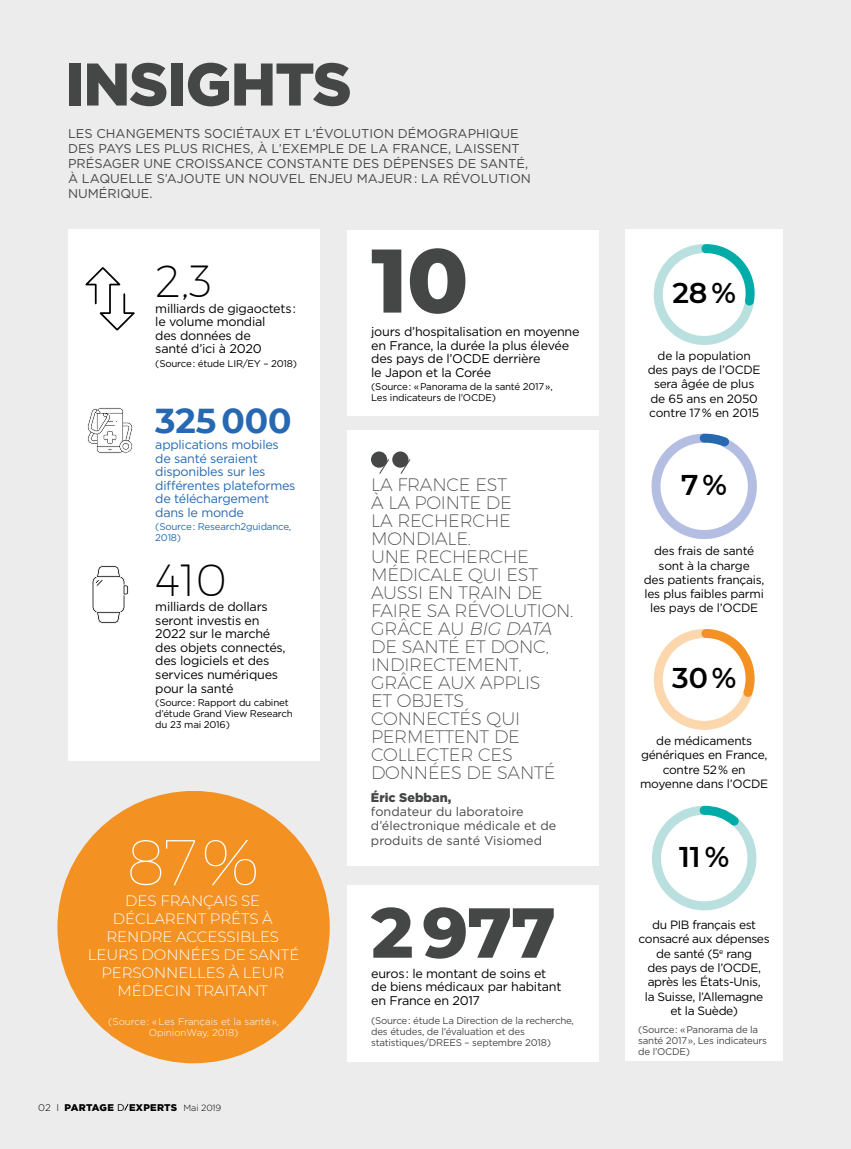
<style>
.page{position:relative;width:851px;height:1149px;background:#fff}
.page>*{position:absolute;margin:0;border:0;box-sizing:border-box;transform-origin:0 0}
.t1{font:800 90px "Montserrat";color:#454747}
.t2{font:800 70.5px "Montserrat";color:#454747}
.t3{font:100 64.5px "Montserrat";color:#fff}
.t4{font:900 60px "Gotham";letter-spacing:-.02em;color:#454747}
.t5{font:200 45px "Montserrat";color:#000}
.t6{font:700 34.5px "Montserrat";color:#2669b2}
.t7{font:600 28.5px "Montserrat";color:#000}
.t8{font:200 18px/18px "Montserrat";letter-spacing:-.01em;color:#454747}
.t9{font:300 15px/18px "Montserrat";letter-spacing:-.005em;color:#fff;text-align:center}
.t10{font:12.75px/15px "Gotham";color:#454747}
.t11{font:12.6px/13.5px "Gotham";letter-spacing:-.02em;color:#000}
.t12{font:12.6px/13.5px "Gotham";letter-spacing:-.02em;color:#2669b2}
.t13{font:12.6px/14.2px "Gotham";color:#454747}
.t14{font:12px/14.2px "Gotham";letter-spacing:-.02em;color:#000;text-align:center}
.t15{font:9.75px/11.2px "Gotham";letter-spacing:-.025em;color:#454747}
.t16{font:9.75px/11.2px "Gotham";letter-spacing:-.02em;color:#000}
.t17{font:300 9.75px/11.2px "Gotham";color:#fff;text-align:center}
.t18{font:9.75px/11.2px "Gotham";letter-spacing:-.02em;color:#2669b2}
.t19{font:900 9.75px "Gotham";letter-spacing:.03em;color:#000}
.s1{font-style:italic}
.s2{font-weight:900}
.s3{font-weight:300}
.s4{font-weight:400}
.s5{font-weight:300;font-size:9px}
</style>
<div class="page">
<div style="left:0;top:0;width:850px;height:1148px;background:#ececec"></div>
<svg style="left:124px;top:1103px;width:5px;height:8px"></svg>
<div style="left:57px;top:790px;width:273px;height:272px;background:#f39222;border-radius:50%"></div>
<div style="left:347px;top:230px;width:251px;height:185px;background:#fff"></div>
<div style="left:347px;top:885px;width:251px;height:176px;background:#fff"></div>
<div style="left:625px;top:230px;width:157px;height:830px;background:#fff"></div>
<div style="left:68px;top:230px;width:251px;height:530px;background:#fff"></div>
<div style="left:347px;top:430px;width:251px;height:435px;background:#fff"></div>
<div style="left:371px;top:451px;width:16px;height:16px;background:#454747;border-radius:50%"></div>
<div style="left:392px;top:451px;width:16px;height:16px;background:#454747;border-radius:50%"></div>
<svg style="left:378px;top:458px;width:11px;height:16px"></svg>
<svg style="left:400px;top:458px;width:11px;height:16px"></svg>
<svg style="left:654px;top:244px;width:101px;height:100px"></svg>
<svg style="left:651px;top:433px;width:106px;height:106px"></svg>
<svg style="left:653px;top:629px;width:102px;height:101px"></svg>
<svg style="left:652px;top:805px;width:105px;height:106px"></svg>
<svg style="left:85px;top:267px;width:50px;height:64px"></svg>
<svg style="left:87px;top:407px;width:46px;height:47px"></svg>
<svg style="left:92px;top:565px;width:37px;height:58px"></svg>
<p class="t4" style="left:65px;top:50px;width:288px">INSIGHTS</p>
<p class="t10" style="left:68px;top:125px;width:464px">LES CHANGEMENTS SOCIÉTAUX ET L’ÉVOLUTION DÉMOGRAPHIQUE DES PAYS LES PLUS RICHES, À L’EXEMPLE DE LA FRANCE, LAISSENT PRÉSAGER UNE CROISSANCE CONSTANTE DES DÉPENSES DE SANTÉ, À LAQUELLE S’AJOUTE UN NOUVEL ENJEU MAJEUR : LA RÉVOLUTION NUMÉRIQUE.</p>
<p class="t1" style="left:371px;top:214px;width:99px">10</p>
<p class="t11" style="left:371px;top:324px;width:210px">jours d’hospitalisation en moyenne en France, la durée la plus élevée des pays de l’OCDE derrière<br>le Japon et la Corée</p>
<p class="t16" style="left:371px;top:380px;width:183px">(Source : « Panorama de la santé 2017 »,<br>Les indicateurs de l’OCDE)</p>
<p class="t5" style="left:155px;top:254px;width:59px">2,3</p>
<p class="t11" style="left:155px;top:301px;width:142px">milliards de gigaoctets : le volume mondial<br>des données de<br>santé d’ici à 2020</p>
<p class="t16" style="left:155px;top:357px;width:143px">(Source : étude LIR/EY – 2018)</p>
<p class="t14" style="left:647px;top:348px;width:114px">de la population des pays de l’OCDE sera âgée de plus de 65 ans en 2050 contre 17 % en 2015</p>
<p class="t7" style="left:672px;top:272px;width:65px">28 %</p>
<p class="t6" style="left:155px;top:396px;width:138px">325 000</p>
<p class="t12" style="left:155px;top:437px;width:142px">applications mobiles de santé seraient disponibles sur les différentes plateformes de téléchargement dans le monde</p>
<p class="t18" style="left:155px;top:520px;width:137px">(Source : Research2guidance,<br>2018)</p>
<p class="t5" style="left:155px;top:552px;width:73px">410</p>
<p class="t11" style="left:155px;top:599px;width:132px">milliards de dollars seront investis en<br>2022 sur le marché des objets connectés, des logiciels et des services numériques pour la santé</p>
<p class="t16" style="left:155px;top:696px;width:139px">(Source : Rapport du cabinet d’étude Grand View Research du 23 mai 2016)</p>
<p class="t7" style="left:681px;top:464px;width:47px">7 %</p>
<p class="t8" style="left:371px;top:475px;width:204px">LA FRANCE EST<br>À LA POINTE DE<br>LA RECHERCHE<br>MONDIALE.<br>UNE RECHERCHE<br>MÉDICALE QUI EST<br>AUSSI EN TRAIN DE<br>FAIRE SA RÉVOLUTION.<br>GRÂCE AU <span class="s1">BIG DATA<br></span>DE SANTÉ ET DONC,<br>INDIRECTEMENT,<br>GRÂCE AUX APPLIS<br>ET OBJETS<br>CONNECTÉS QUI<br>PERMETTENT DE<br>COLLECTER CES<br>DONNÉES DE SANTÉ</p>
<p class="t13" style="left:371px;top:789px;width:187px"><span class="s2">Éric Sebban,<br></span>fondateur du laboratoire d’électronique médicale et de produits de santé Visiomed</p>
<p class="t14" style="left:643px;top:543px;width:122px">des frais de santé sont à la charge<br>des patients français, les plus faibles parmi les pays de l’OCDE</p>
<p class="t7" style="left:672px;top:657px;width:66px">30 %</p>
<p class="t14" style="left:640px;top:733px;width:130px">de médicaments génériques en France, contre 52 % en moyenne dans l’OCDE</p>
<p class="t3" style="left:126px;top:822px;width:134px">87%</p>
<p class="t9" style="left:88px;top:908px;width:213px">DÉCLARENT PRÊTS À<br>RENDRE ACCESSIBLES<br>LEURS DONNÉES DE SANTÉ<br>PERSONNELLES À LEUR<br>MÉDECIN TRAITANT</p>
<p class="t7" style="left:679px;top:835px;width:52px">11 %</p>
<p class="t9" style="left:125px;top:890px;width:137px">DES FRANÇAIS SE</p>
<p class="t2" style="left:371px;top:880px;width:186px">2 977</p>
<p class="t11" style="left:371px;top:965px;width:192px">euros : le montant de soins et de biens médicaux par habitant en France en 2017</p>
<p class="t14" style="left:638px;top:917px;width:132px">du PIB français est consacré aux dépenses de santé (5<sup>e</sup> rang<br>des pays de l’OCDE, après les États-Unis,<br>la Suisse, l’Allemagne et la Suède)</p>
<p class="t15" style="left:371px;top:1014px;width:204px">(Source : étude La Direction de la recherche, des études, de l’évaluation et des statistiques/DREES – septembre 2018)</p>
<p class="t15" style="left:638px;top:1023px;width:130px">(Source : « Panorama de la santé 2017 », Les indicateurs de l’OCDE)</p>
<p class="t17" style="left:108px;top:1015px;width:172px">(Source : « Les Français et la santé »,<br>OpinionWay, 2018)</p>
<p class="t19" style="left:38px;top:1101px;width:184px"><span class="s3">02 I</span> PARTAGE <span class="s4">D</span> EXPERTS <span class="s5">Mai 2019</span></p>
</div>
